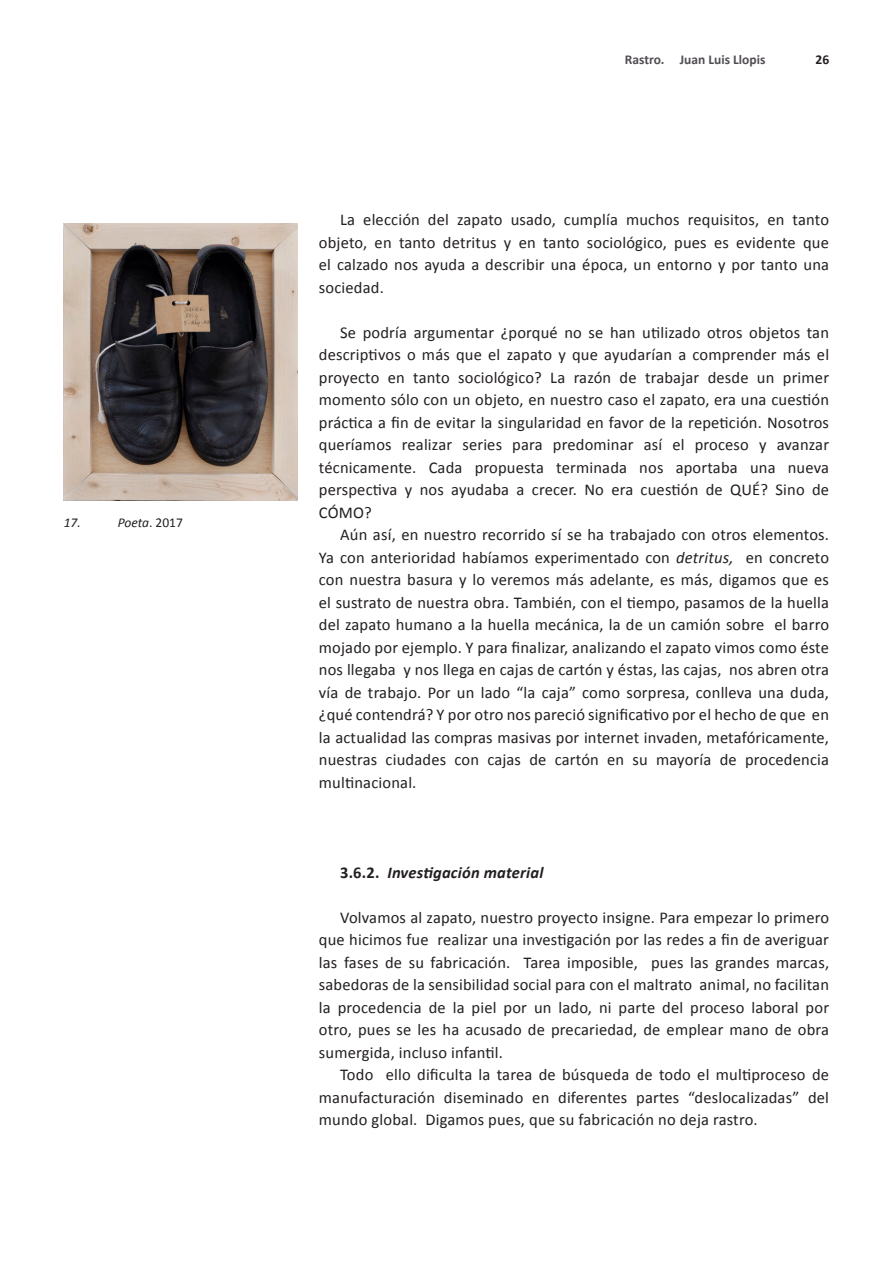
<style>
.page{position:relative;width:893px;height:1263px;background:#fff}
.page>*{position:absolute;margin:0;border:0;box-sizing:border-box;transform-origin:0 0}
.Texto_Normal{font:16.5px/22.5px "Calibri";letter-spacing:.01em;color:#231f20;text-align:justify}
.Texto_Normal-2{font:italic 700 16.5px "Calibri";letter-spacing:.01em;color:#231f20}
.t1{font:700 13.5px "Calibri";color:#514d53}
.t2{font:italic 13.5px "Calibri";letter-spacing:-.005em;color:#231f20}
.t3{font:700 13.5px "Calibri";color:#231f20}
.s1{font-style:normal}
.s2{font-style:italic}
</style>
<div class="page">
<img style="left:64px;top:223px;width:234px;height:278px">
<p class="t2" style="left:64px;top:514px;width:19px">17.</p>
<p class="t2" style="left:118px;top:514px;width:67px">Poeta<span class="s1">. 2017</span></p>
<p class="t1" style="left:625px;top:51px;width:142px">Rastro. Juan Luis Llopis</p>
<p class="t3" style="left:815px;top:51px;width:15px">26</p>
<p class="Texto_Normal" style="left:319px;top:207px;width:512px;text-indent:21px">La elección del zapato usado, cumplía muchos requisitos, en tanto objeto, en tanto detritus y en tanto sociológico, pues es evidente que el calzado nos ayuda a describir una época, un entorno y por tanto una sociedad.</p>
<p class="Texto_Normal" style="left:319px;top:320px;width:512px;text-indent:21px">Se podría argumentar ¿porqué no se han utilizado otros objetos tan descriptivos o más que el zapato y que ayudarían a comprender más el proyecto en tanto sociológico? La razón de trabajar desde un primer momento sólo con un objeto, en nuestro caso el zapato, era una cuestión práctica a fin de evitar la singularidad en favor de la repetición. Nosotros queríamos realizar series para predominar así el proceso y avanzar técnicamente. Cada propuesta terminada nos aportaba una nueva perspectiva y nos ayudaba a crecer. No era cuestión de QUÉ? Sino de CÓMO?</p>
<p class="Texto_Normal" style="left:319px;top:522px;width:512px;text-indent:21px">Aún así, en nuestro recorrido sí se ha trabajado con otros elementos.<br>Ya con anterioridad habíamos experimentado con <span class="s2">detritus,</span> en concreto con nuestra basura y lo veremos más adelante, es más, digamos que es el sustrato de nuestra obra. También, con el tiempo, pasamos de la huella del zapato humano a la huella mecánica, la de un camión sobre el barro mojado por ejemplo. Y para finalizar, analizando el zapato vimos como éste nos llegaba y nos llega en cajas de cartón y éstas, las cajas, nos abren otra vía de trabajo. Por un lado “la caja” como sorpresa, conlleva una duda, ¿qué contendrá? Y por otro nos pareció significativo por el hecho de que en la actualidad las compras masivas por internet invaden, metafóricamente, nuestras ciudades con cajas de cartón en su mayoría de procedencia multinacional.</p>
<p class="Texto_Normal-2" style="left:340px;top:862px;width:205px"><span class="s1">3.6.2.</span> Investigación material</p>
<p class="Texto_Normal" style="left:319px;top:905px;width:512px;text-indent:21px">Volvamos al zapato, nuestro proyecto insigne. Para empezar lo primero que hicimos fue realizar una investigación por las redes a fin de averiguar las fases de su fabricación. Tarea imposible, pues las grandes marcas, sabedoras de la sensibilidad social para con el maltrato animal, no facilitan la procedencia de la piel por un lado, ni parte del proceso laboral por otro, pues se les ha acusado de precariedad, de emplear mano de obra sumergida, incluso infantil.</p>
<p class="Texto_Normal" style="left:319px;top:1062px;width:512px;text-indent:21px">Todo ello dificulta la tarea de búsqueda de todo el multiproceso de manufacturación diseminado en diferentes partes “deslocalizadas” del mundo global. Digamos pues, que su fabricación no deja rastro.</p>
</div>
